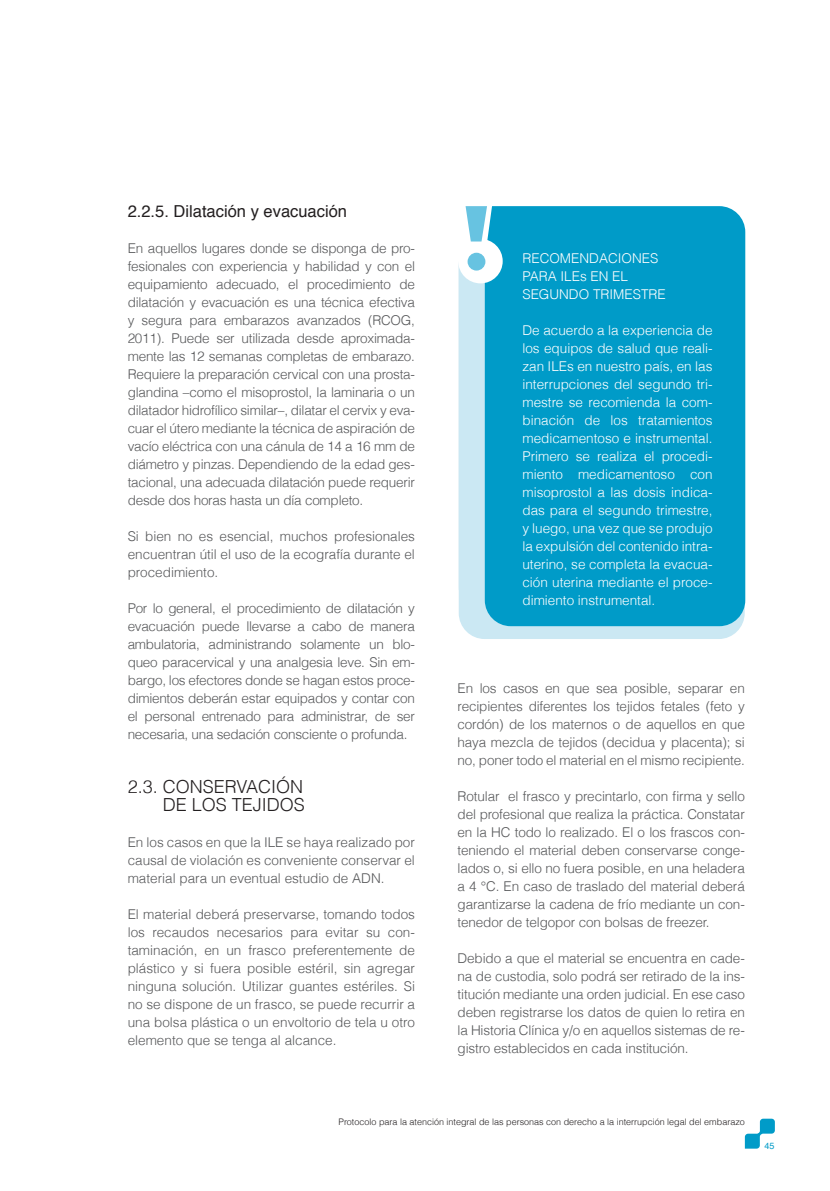
<style>
.page{position:relative;width:830px;height:1191px;background:#fff}
.page>*{position:absolute;margin:0;border:0;box-sizing:border-box;transform-origin:0 0}
.Subtítulo_2{font:300 18px "Helvetica";color:#231f20}
.Subtítulo_3{font:16.5px "Helvetica";color:#231f20}
.Texto{font:300 13.5px/18px "Helvetica";letter-spacing:-.01em;color:#57585a;text-align:justify}
.Texto_Recuadro__blan{font:300 13.5px/18px "Helvetica";color:#fff;text-align:justify}
.t1{font:300 9px "Helvetica";color:#231f20}
.t2{font:9px "Helvetica";color:#009bc8}
</style>
<div class="page">
<svg style="left:744px;top:1118px;width:30px;height:30px"></svg>
<div style="left:458px;top:266px;width:283px;height:373px;background:#cbe8f3"></div>
<div style="left:484px;top:206px;width:261px;height:420px;background:#009bc8"></div>
<div style="left:458px;top:239px;width:44px;height:44px;background:#fff;border-radius:50%"></div>
<svg style="left:469px;top:249px;width:23px;height:23px"></svg>
<svg style="left:465px;top:206px;width:29px;height:35px"></svg>
<div style="left:467px;top:253px;width:18px;height:17px;background:#67c3e1;border-radius:50%"></div>
<p class="Subtítulo_3" style="left:128px;top:198px;width:221px">2.2.5. Dilatación y evacuación</p>
<p class="Texto" style="left:128px;top:239px;width:289px">En aquellos lugares donde se disponga de pro&shy;fesionales con experiencia y habilidad y con el equipamiento adecuado, el procedimiento de dilatación y evacuación es una técnica efectiva y segura para embarazos avanzados (RCOG, 2011). Puede ser utilizada desde aproximada&shy;mente las 12 semanas completas de embarazo.<br>Requiere la preparación cervical con una prosta&shy;glandina –como el misoprostol, la laminaria o un dilatador hidrofílico similar–, dilatar el cervix y eva&shy;cuar el útero mediante la técnica de aspiración de vacío eléctrica con una cánula de 14 a 16 mm de diámetro y pinzas. Dependiendo de la edad ges&shy;tacional, una adecuada dilatación puede requerir desde dos horas hasta un día completo.</p>
<p class="Texto" style="left:128px;top:527px;width:289px">Si bien no es esencial, muchos profesionales encuentran útil el uso de la ecografía durante el procedimiento.</p>
<p class="Texto" style="left:128px;top:599px;width:289px">Por lo general, el procedimiento de dilatación y evacuación puede llevarse a cabo de manera ambulatoria, administrando solamente un blo&shy;queo paracervical y una analgesia leve. Sin em&shy;bargo, los efectores donde se hagan estos proce&shy;dimientos deberán estar equipados y contar con el personal entrenado para administrar, de ser necesaria, una sedación consciente o profunda.</p>
<p class="Subtítulo_2" style="left:128px;top:775px;width:177px">2.3. CONSERVACIÓN</p>
<p class="Subtítulo_2" style="left:163px;top:793px;width:144px">DE LOS TEJIDOS</p>
<p class="Texto" style="left:128px;top:833px;width:288px">En los casos en que la ILE se haya realizado por causal de violación es conveniente conservar el material para un eventual estudio de ADN.</p>
<p class="Texto" style="left:128px;top:905px;width:289px">El material deberá preservarse, tomando todos los recaudos necesarios para evitar su con&shy;taminación, en un frasco preferentemente de plástico y si fuera posible estéril, sin agregar ninguna solución. Utilizar guantes estériles. Si no se dispone de un frasco, se puede recurrir a una bolsa plástica o un envoltorio de tela u otro elemento que se tenga al alcance.</p>
<p class="Texto_Recuadro__blan" style="left:522px;top:249px;width:137px">RECOMENDACIONES</p>
<p class="Texto_Recuadro__blan" style="left:522px;top:267px;width:107px">PARA ILEs EN EL</p>
<p class="Texto_Recuadro__blan" style="left:522px;top:285px;width:145px">SEGUNDO TRIMESTRE</p>
<p class="Texto_Recuadro__blan" style="left:522px;top:321px;width:191px">De acuerdo a la experiencia de los equipos de salud que reali&shy;zan ILEs en nuestro país, en las interrupciones del segundo tri&shy;mestre se recomienda la com&shy;binación de los tratamientos medicamentoso e instrumental.<br>Primero se realiza el procedi&shy;miento medicamentoso con misoprostol a las dosis indica&shy;das para el segundo trimestre, y luego, una vez que se produjo la expulsión del contenido intra&shy;uterino, se completa la evacua&shy;ción uterina mediante el proce&shy;dimiento instrumental.</p>
<p class="Texto" style="left:457px;top:678px;width:289px">En los casos en que sea posible, separar en recipientes diferentes los tejidos fetales (feto y cordón) de los maternos o de aquellos en que haya mezcla de tejidos (decidua y placenta); si no, poner todo el material en el mismo recipiente.</p>
<p class="Texto" style="left:457px;top:786px;width:289px">Rotular el frasco y precintarlo, con firma y sello del profesional que realiza la práctica. Constatar en la HC todo lo realizado. El o los frascos con&shy;teniendo el material deben conservarse conge&shy;lados o, si ello no fuera posible, en una heladera a 4 °C. En caso de traslado del material deberá garantizarse la cadena de frío mediante un con&shy;tenedor de telgopor con bolsas de freezer.</p>
<p class="Texto" style="left:457px;top:948px;width:289px">Debido a que el material se encuentra en cade&shy;na de custodia, solo podrá ser retirado de la ins&shy;titución mediante una orden judicial. En ese caso deben registrarse los datos de quien lo retira en la Historia Clínica y/o en aquellos sistemas de re&shy;gistro establecidos en cada institución.</p>
<p class="t1" style="left:338px;top:1116px;width:407px">Protocolo para la atención integral de las personas con derecho a la interrupción legal del embarazo</p>
<p class="t2" style="left:764px;top:1138px;width:12px">45</p>
</div>
